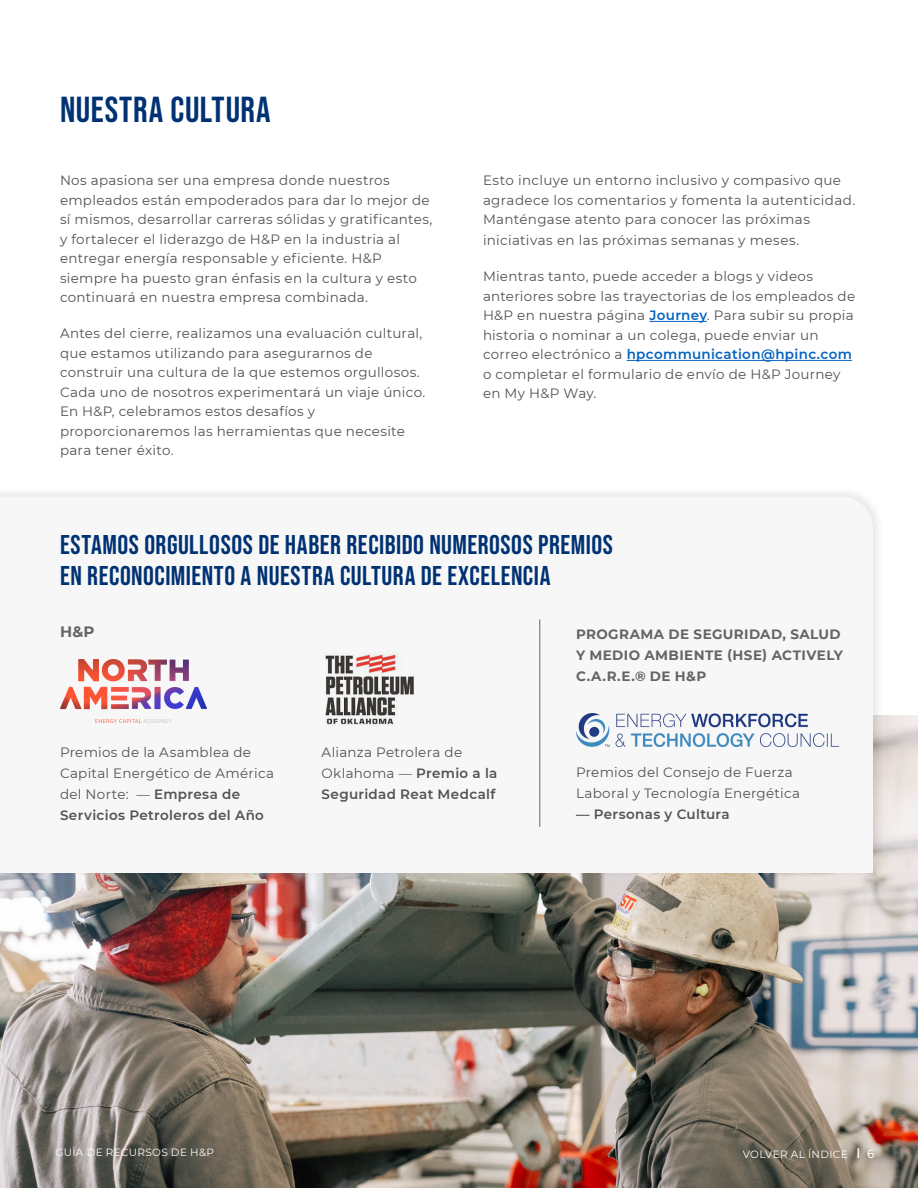
<style>
.page{position:relative;width:918px;height:1188px;background:#fff}
.page>*{position:absolute;margin:0;border:0;box-sizing:border-box;transform-origin:0 0}
.Heading_2_span_columns{font:36px "Bebas Neue";letter-spacing:.02em;color:#003273}
.Heading_2_span_columns-2{font:27px/31.5px "Bebas Neue";letter-spacing:.02em;color:#003273}
.t1{font:700 15px "Montserrat";color:#636466}
.t2{font:13.5px/19.5px "Montserrat";letter-spacing:.02em;color:#525252}
.t3{font:600 13.5px/21px "Montserrat";letter-spacing:.025em;color:#525252}
.t4{font:700 13.5px/21px "Montserrat";letter-spacing:.03em;color:#636466}
.t5{font:10.5px "Montserrat";letter-spacing:.035em;color:#fff}
.s1{font-weight:600;color:#0563c1}
.s2{font-weight:600}
.s3{font-weight:400}
.s4{font-weight:700}
.s5{font-weight:500;font-size:12px}
</style>
<div class="page">
<img style="left:0;top:716px;width:918px;height:472px">
<div style="left:0;top:485px;width:885px;height:393px;background:#000;opacity:.1"></div>
<svg style="left:0;top:497px;width:873px;height:376px"></svg>
<hr style="left:649px;top:321px;width:58px;height:1px;background:#0563c1">
<hr style="left:627px;top:360px;width:225px;height:1px;background:#0563c1">
<img style="left:60px;top:660px;width:147px;height:63px">
<img style="left:322px;top:651px;width:93px;height:78px">
<img style="left:576px;top:714px;width:263px;height:32px">
<hr style="left:540px;top:620px;width:1px;height:207px;background:#636466">
<p class="Heading_2_span_columns" style="left:60px;top:90px;width:212px">NUESTRA CULTURA</p>
<p class="t2" style="left:60px;top:170px;width:374px">Nos apasiona ser una empresa donde nuestros empleados están empoderados para dar lo mejor de sí mismos, desarrollar carreras sólidas y gratificantes, y fortalecer el liderazgo de H&amp;P en la industria al entregar energía responsable y eficiente. H&amp;P siempre ha puesto gran énfasis en la cultura y esto continuará en nuestra empresa combinada.</p>
<p class="t2" style="left:60px;top:323px;width:367px">Antes del cierre, realizamos una evaluación cultural, que estamos utilizando para asegurarnos de construir una cultura de la que estemos orgullosos.<br>Cada uno de nosotros experimentará un viaje único.<br>En H&amp;P, celebramos estos desafíos y proporcionaremos las herramientas que necesite para tener éxito.</p>
<p class="t2" style="left:483px;top:170px;width:374px">Esto incluye un entorno inclusivo y compasivo que agradece los comentarios y fomenta la autenticidad.<br>Manténgase atento para conocer las próximas</p>
<p class="t2" style="left:483px;top:230px;width:318px">iniciativas en las próximas semanas y meses.</p>
<p class="t2" style="left:483px;top:266px;width:374px">Mientras tanto, puede acceder a blogs y videos anteriores sobre las trayectorias de los empleados de H&amp;P en nuestra página <span class="s1">Journey</span>. Para subir su propia historia o nominar a un colega, puede enviar un correo electrónico a <span class="s1">hpcommunication@hpinc.com </span>o completar el formulario de envío de H&amp;P Journey en My H&amp;P Way.</p>
<p class="Heading_2_span_columns-2" style="left:60px;top:528px;width:554px">ESTAMOS ORGULLOSOS DE HABER RECIBIDO NUMEROSOS PREMIOS<br>EN RECONOCIMIENTO A NUESTRA CULTURA DE EXCELENCIA</p>
<h3 class="t1" style="left:60px;top:621px;width:36px">H&amp;P</h3>
<p class="t2" style="left:60px;top:741px;width:216px;line-height:21px">Premios de la Asamblea de<br>Capital Energético de América del Norte: — <span class="s2">Empresa de<br>Servicios Petroleros del Año</span></p>
<p class="t3" style="left:322px;top:741px;width:177px"><span class="s3">Alianza Petrolera de<br>Oklahoma —</span> Premio a la<br>Seguridad Reat Medcalf</p>
<h3 class="t4" style="left:576px;top:623px;width:268px">PROGRAMA DE SEGURIDAD, SALUD<br>Y MEDIO AMBIENTE (HSE) ACTIVELY<br>C.A.R.E.® DE H&amp;P</h3>
<p class="t2" style="left:576px;top:761px;width:226px;line-height:21px">Premios del Consejo de Fuerza<br>Laboral y Tecnología Energética</p>
<p class="t3" style="left:576px;top:803px;width:155px">— Personas y Cultura</p>
<p class="t5" style="left:56px;top:1145px;width:160px">GUÍA DE RECURSOS DE H&amp;P</p>
<p class="t5" style="left:743px;top:1147px;width:133px">VOLVER AL ÍNDICE <span class="s4">|</span> <span class="s5">6</span></p>
</div>
